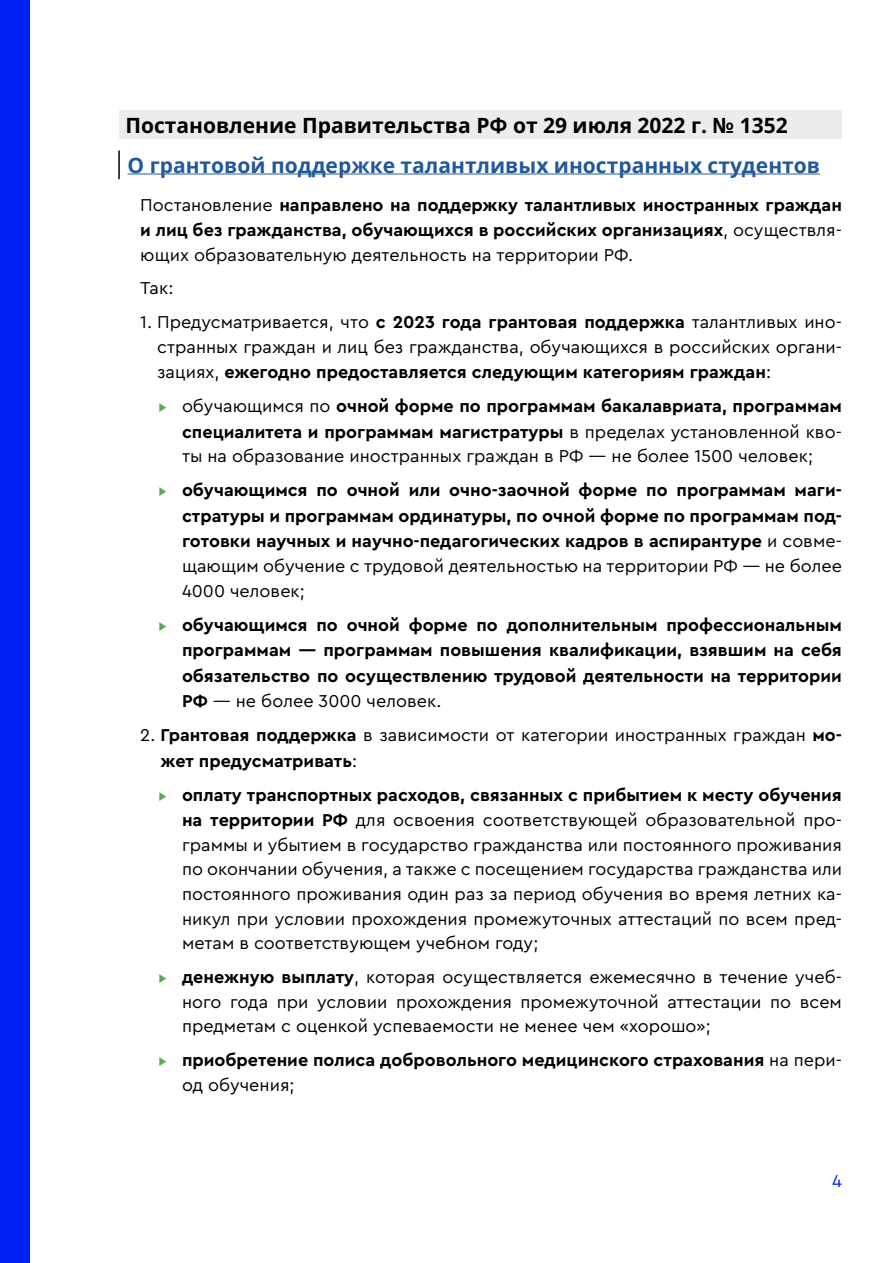
<style>
.page{position:relative;width:893px;height:1263px;background:#fff}
.page>*{position:absolute;margin:0;border:0;box-sizing:border-box;transform-origin:0 0}
.t1{font:700 21px "Open Sans";color:#22599b}
.t2{font:700 21px "Open Sans";color:#000}
.t3{font:18px/24.8px "Cera Pro";color:#000;text-align:justify}
.t4{font:700 18px/25px "Cera Pro";color:#000;text-align:justify}
.t5{font:18px "Cera Pro";color:#0021f5}
.s1{font-weight:400}
.s2{font-weight:700}
.s3{color:#5fa955}
.s4{font-weight:400;color:#5fa955}
</style>
<div class="page">
<div style="left:0;top:0;width:30px;height:1263px;background:#0021f5"></div>
<div style="left:119px;top:111px;width:723px;height:28px;background:#ececec"></div>
<hr style="left:118px;top:151px;width:2px;height:28px;background:#000">
<hr style="left:128px;top:174px;width:692px;height:1px;background:#22599b">
<p class="t2" style="left:125px;top:111px;width:664px">Постановление Правительства РФ от 29 июля 2022 г. № 1352</p>
<p class="t1" style="left:128px;top:151px;width:694px">О грантовой поддержке талантливых иностранных студентов</p>
<p class="t4" style="left:140px;top:191px;width:703px"><span class="s1">Постановление</span> направлено на поддержку талантливых иностранных граждан и лиц без гражданства, обучающихся в российских организациях<span class="s1">, осуществля&shy;ющих образовательную деятельность на территории РФ.</span></p>
<p class="t3" style="left:140px;top:275px;width:35px">Так:</p>
<p class="t3" style="left:157px;top:309px;width:686px;text-indent:-17px">1. Предусматривается, что <span class="s2">с 2023 года грантовая поддержка</span> талантливых ино&shy;странных граждан и лиц без гражданства, обучающихся в российских органи&shy;зациях, <span class="s2">ежегодно предоставляется следующим категориям граждан</span>:</p>
<p class="t3" style="left:182px;top:393px;width:661px;text-indent:-25px"><span class="s3">▸</span> обучающимся по <span class="s2">очной форме по программам бакалавриата, программам специалитета и программам магистратуры</span> в пределах установленной кво&shy;ты на образование иностранных граждан в РФ — не более 1500 человек;</p>
<p class="t4" style="left:182px;top:477px;width:661px;text-indent:-25px"><span class="s4">▸</span> обучающимся по очной или очно-заочной форме по программам маги&shy;стратуры и программам ординатуры, по очной форме по программам под&shy;готовки научных и научно-педагогических кадров в аспирантуре <span class="s1">и совме&shy;щающим обучение с трудовой деятельностью на территории РФ — не более 4000 человек;</span></p>
<p class="t4" style="left:182px;top:611px;width:661px;line-height:25.5px;text-indent:-25px"><span class="s4">▸</span> обучающимся по очной форме по дополнительным профессиональным программам — программам повышения квалификации, взявшим на себя обязательство по осуществлению трудовой деятельности на территории РФ <span class="s1">— не более 3000 человек.</span></p>
<p class="t3" style="left:160px;top:721px;width:683px;line-height:25.5px;text-indent:-20px">2. <span class="s2">Грантовая поддержка</span> в зависимости от категории иностранных граждан <span class="s2">мо&shy;жет предусматривать</span>:</p>
<p class="t3" style="left:182px;top:781px;width:661px;text-indent:-25px"><span class="s3">▸</span> <span class="s2">оплату транспортных расходов, связанных с прибытием к месту обучения на территории РФ</span> для освоения соответствующей образовательной про&shy;граммы и убытием в государство гражданства или постоянного проживания по окончании обучения, а также с посещением государства гражданства или постоянного проживания один раз за период обучения во время летних ка&shy;никул при условии прохождения промежуточных аттестаций по всем пред&shy;метам в соответствующем учебном году;</p>
<p class="t3" style="left:182px;top:964px;width:661px;text-indent:-25px"><span class="s3">▸</span> <span class="s2">денежную выплату</span>, которая осуществляется ежемесячно в течение учеб&shy;ного года при условии прохождения промежуточной аттестации по всем предметам с оценкой успеваемости не менее чем «хорошо»;</p>
<p class="t4" style="left:182px;top:1047px;width:661px;line-height:24.6px;text-indent:-25px"><span class="s4">▸</span> приобретение полиса добровольного медицинского страхования <span class="s1">на пери&shy;од обучения;</span></p>
<p class="t5" style="left:832px;top:1169px;width:11px">4</p>
</div>
